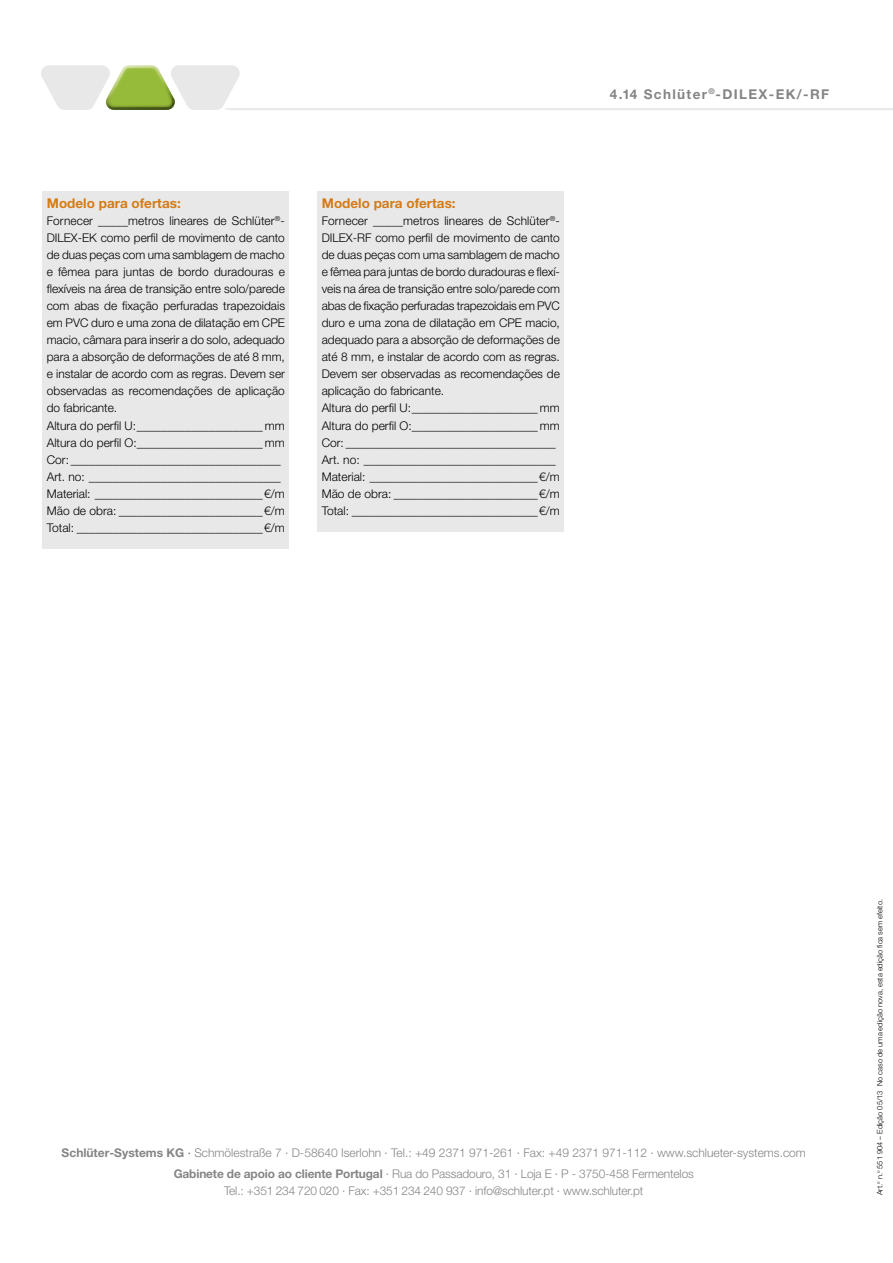
<style>
.page{position:relative;width:893px;height:1263px;background:#fff}
.page>*{position:absolute;margin:0;border:0;box-sizing:border-box;transform-origin:0 0}
.t1{font:700 13.5px "Helvetica Neue LT Pro";color:#d57b16}
.t2{font:700 13.5px "Helvetica Neue LT Pro";letter-spacing:.1em;color:#858585}
.t3{font:300 12px/17px "Helvetica Neue LT Pro";color:#000}
.t4{font:300 12px/21.3px "Helvetica Neue LT Pro";letter-spacing:-.01em;color:#858585;text-align:center}
.t5{font:300 7.5px "Helvetica Neue LT Pro";color:#000}
.s1{font-weight:700}
.s2{font-weight:500}
</style>
<div class="page">
<hr style="left:225px;top:108px;width:668px;height:2px;background:#e8e8e8">
<svg style="left:41px;top:65px;width:199px;height:45px"></svg>
<div style="left:43px;top:191px;width:246px;height:358px;background:#e8e8e8"></div>
<div style="left:317px;top:191px;width:247px;height:340px;background:#e8e8e8"></div>
<p class="t1" style="left:47px;top:195px;width:135px">Modelo para ofertas:</p>
<p class="t3" style="left:47px;top:212px;width:240px">Fornecer _____metros lineares de Schlüter<sup>®</sup>- DILEX-EK como perfil de movimento de canto de duas peças com uma samblagem de macho e fêmea para juntas de bordo duradouras e flexíveis na área de transição entre solo/parede com abas de fixação perfuradas trapezoidais em PVC duro e uma zona de dilatação em CPE macio, câmara para inserir a do solo, adequado para a absorção de deformações de até 8 mm, e instalar de acordo com as regras. Devem ser observadas as recomendações de aplicação do fabricante.<br>Altura do perfil U:_____________________ mm Altura do perfil O:_____________________ mm Cor: ___________________________________ Art. no: ________________________________ Material: ____________________________€/m Mão de obra: ________________________€/m Total: _______________________________€/m</p>
<p class="t1" style="left:322px;top:195px;width:135px">Modelo para ofertas:</p>
<p class="t3" style="left:322px;top:212px;width:240px">Fornecer _____metros lineares de Schlüter<sup>®</sup>- DILEX-RF como perfil de movimento de canto de duas peças com uma samblagem de macho e fêmea para juntas de bordo duradouras e flexí&shy;veis na área de transição entre solo/parede com abas de fixação perfuradas trapezoidais em PVC duro e uma zona de dilatação em CPE macio, adequado para a absorção de deformações de até 8 mm, e instalar de acordo com as regras.<br>Devem ser observadas as recomendações de aplicação do fabricante.<br>Altura do perfil U:_____________________ mm Altura do perfil O:_____________________ mm Cor: ___________________________________ Art. no: ________________________________ Material: ____________________________€/m Mão de obra: ________________________€/m Total: _______________________________€/m</p>
<p class="t2" style="left:610px;top:86px;width:221px">4.14 Schlüter<sup>®</sup>-DILEX-EK/-RF</p>
<p class="t4" style="left:62px;top:1141px;width:746px"><span class="s1">Schlüter-Systems KG</span> <span class="s2">·</span> Schmölestraße 7 · D-58640 Iserlohn · Tel.: +49 2371 971-261 · Fax: +49 2371 971-112 · www.schlueter-systems.com<br><span class="s1">Gabinete de apoio ao cliente Portugal</span> · Rua do Passadouro, 31 · Loja E · P - 3750-458 Fermentelos</p>
<p class="t4" style="left:224px;top:1180px;width:421px">Tel.: +351 234 720 020 · Fax: +351 234 240 937 · info@schluter.pt · www.schluter.pt</p>
<p class="t5" style="left:875px;top:1195px;width:298px;rotate:-90deg">Art.<sup>o</sup> n.<sup>o</sup> 551 904 – Edição 05/13 No caso de uma edição nova, esta edição fica sem efeito.</p>
</div>
